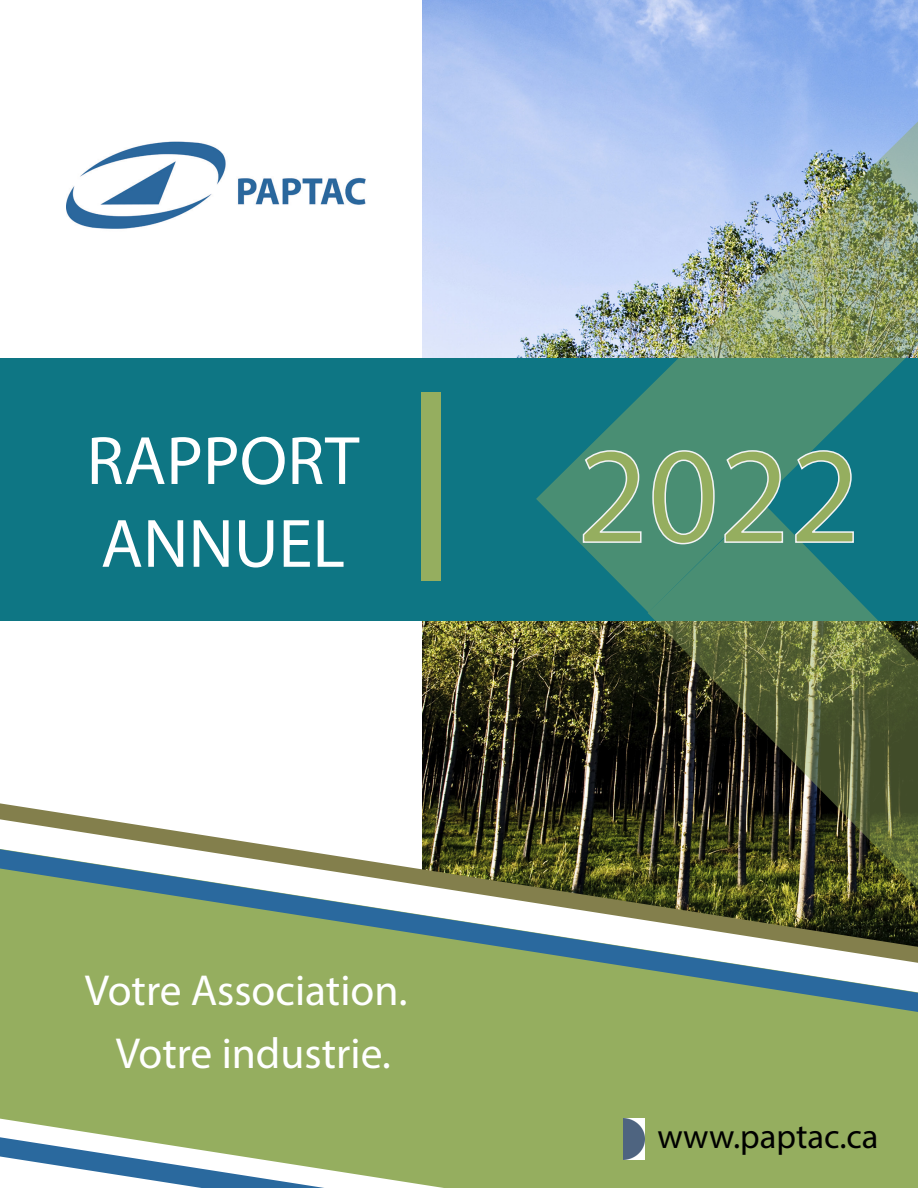
<style>
.page{position:relative;width:918px;height:1188px;background:#fff}
.page>*{position:absolute;margin:0;border:0;box-sizing:border-box;transform-origin:0 0}
.t1{font:600 138px "Myriad Pro";color:#95ae5f}
.t2{font:600 69px/82.8px "Myriad Pro";color:#fff}
.t3{font:600 43.5px/62.6px "Myriad Pro";color:#fff;text-align:center}
.t4{font:600 34.5px "Myriad Pro";color:#000}
</style>
<div class="page">
<img style="left:423px;top:0;width:495px;height:803px">
<svg style="left:0;top:803px;width:648px;height:16px"></svg>
<img style="left:67px;top:141px;width:299px;height:88px">
<svg style="left:0;top:819px;width:648px;height:30px"></svg>
<div style="left:0;top:1012px;width:918px;height:176px;background:#95ae5f"></div>
<svg style="left:0;top:849px;width:918px;height:163px;fill:#95ae5f"></svg>
<svg style="left:0;top:1137px;width:325px;height:51px"></svg>
<div style="left:0;top:358px;width:918px;height:263px;background:#0e7684"></div>
<div style="left:421px;top:392px;width:19px;height:189px;background:#95ae5f"></div>
<img style="left:536px;top:85px;width:382px;height:527px">
<img style="left:648px;top:501px;width:270px;height:463px">
<svg style="left:581px;top:449px;width:61px;height:95px;background:#59987f"></svg>
<svg style="left:652px;top:449px;width:63px;height:96px;background:#5b9880"></svg>
<svg style="left:723px;top:449px;width:61px;height:95px;background:#549581"></svg>
<svg style="left:794px;top:449px;width:61px;height:95px"></svg>
<img style="left:623px;top:1119px;width:22px;height:41px">
<h2 class="t2" style="left:87px;top:418px;width:274px">RAPPORT<br>ANNUEL</h2>
<p class="t3" style="left:85px;top:959px;width:324px">Votre Association.<br>Votre industrie.</p>
<h1 class="t1" style="left:577px;top:411px;width:285px">2022</h1>
<p class="t4" style="left:658px;top:1116px;width:223px">www.paptac.ca</p>
</div>
